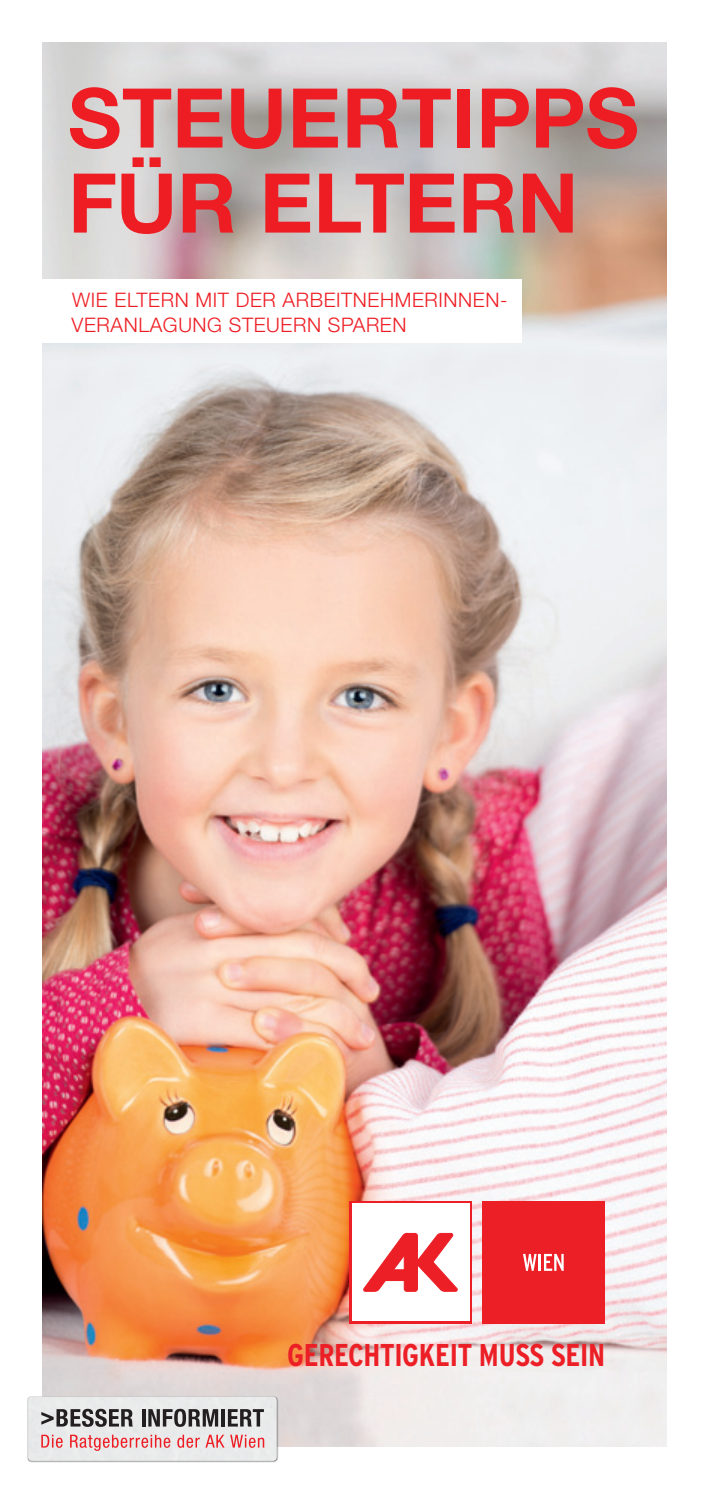
<style>
.page{position:relative;width:709px;height:1489px;background:#fff}
.page>*{position:absolute;margin:0;border:0;box-sizing:border-box;transform-origin:0 0}
.t1{font:700 82.5px/85px "Helvetica Neue LT Std";color:#ee1d23}
.t2{font:700 condensed 31.5px "Interstate";letter-spacing:-.01em;color:#ec1f26}
.t3{font:300 20px/25px "Helvetica Neue LT Std";letter-spacing:.03em;color:#ee1d23}
</style>
<div class="page">
<img style="left:43px;top:43px;width:623px;height:1403px">
<div style="left:28px;top:279px;width:493px;height:64px;background:#fff"></div>
<div style="left:27px;top:1395px;width:251px;height:67px;background:#231f20;opacity:.75"></div>
<div style="left:28px;top:1396px;width:248px;height:64px;background:#e9eaea"></div>
<svg style="left:41px;top:1408px;width:92px;height:18px;background:#8a8889"></svg>
<hr style="left:142px;top:1408px;width:3px;height:18px;background:#231f20">
<svg style="left:148px;top:1408px;width:70px;height:18px"></svg>
<hr style="left:221px;top:1408px;width:4px;height:18px;background:#231f20">
<svg style="left:228px;top:1408px;width:36px;height:18px"></svg>
<svg style="left:41px;top:1434px;width:22px;height:13px"></svg>
<svg style="left:70px;top:1434px;width:100px;height:16px;background:#eab2b4"></svg>
<svg style="left:177px;top:1434px;width:47px;height:13px"></svg>
<svg style="left:230px;top:1434px;width:34px;height:13px"></svg>
<svg style="left:349px;top:1200px;width:123px;height:123px"></svg>
<div style="left:352px;top:1203px;width:117px;height:117px;background:#fff"></div>
<svg style="left:363px;top:1232px;width:95px;height:59px"></svg>
<div style="left:482px;top:1200px;width:123px;height:123px;background:#ec1f26"></div>
<svg style="left:523px;top:1253px;width:13px;height:17px"></svg>
<hr style="left:538px;top:1253px;width:3px;height:17px;background:#fff">
<svg style="left:544px;top:1253px;width:19px;height:17px"></svg>
<h1 class="t1" style="left:68px;top:74px;width:572px">STEUERTIPPS<br>FÜR ELTERN</h1>
<p class="t3" style="left:72px;top:287px;width:437px">WIE ELTERN MIT DER ARBEITNEHMERINNEN-<br>VERANLAGUNG STEUERN SPAREN</p>
<h2 class="t2" style="left:287px;top:1336px;width:320px">GERECHTIGKEIT MUSS SEIN</h2>
</div>
